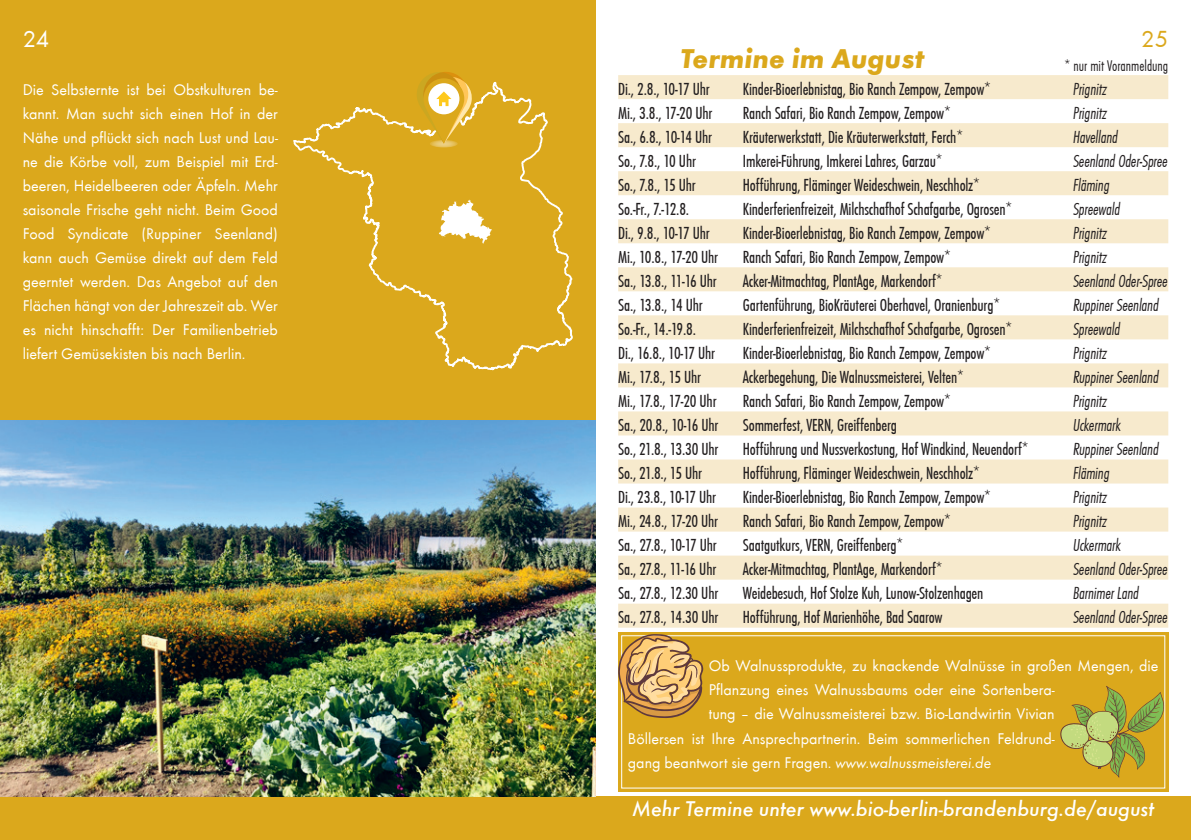
<style>
.page{position:relative;width:1191px;height:840px;background:#fff}
.page>*{position:absolute;margin:0;border:0;box-sizing:border-box;transform-origin:0 0}
.t1{font:italic 700 28px "Futura T";color:#dba81c}
.t2{font:24px "Futura T Boo";color:#fff}
.t3{font:24px "Futura T Boo";color:#dba81c}
.t4{font:italic 500 22px "Futura T";letter-spacing:-.005em;color:#fff}
.t5{font:condensed 18px "Futura T";letter-spacing:-.01em;color:#231f20}
.t6{font:18px "Futura T Lig Con Obl";letter-spacing:-.01em;color:#231f20}
.t7{font:condensed 18px "Futura T";letter-spacing:-.035em;color:#231f20}
.t8{font:condensed 18px "Futura T";letter-spacing:-.03em;color:#231f20}
.t9{font:16px/24px "Futura T Boo";color:#fff;text-align:justify}
.t10{font:16px "Futura T Lig Con";color:#231f20}
.s1{font-family:"Futura T Boo Obl"}
</style>
<div class="page">
<div style="left:0;top:0;width:595px;height:839px;background:#dba81c"></div>
<div style="left:0;top:795px;width:1191px;height:44px;background:#dba81c"></div>
<svg style="left:618px;top:75px;width:550px;height:552px"></svg>
<img style="left:0;top:420px;width:595px;height:375px">
<svg style="left:293px;top:82px;width:280px;height:288px"></svg>
<svg style="left:439px;top:199px;width:53px;height:44px"></svg>
<svg style="left:430px;top:140px;width:28px;height:7px"></svg>
<svg style="left:415px;top:72px;width:58px;height:72px"></svg>
<div style="left:618px;top:632px;width:550px;height:159px;background:#dba81c"></div>
<svg style="left:618px;top:634px;width:85px;height:83px"></svg>
<svg style="left:1060px;top:686px;width:104px;height:91px"></svg>
<h2 class="t2" style="left:23px;top:25px;width:28px">24</h2>
<h2 class="t3" style="left:1141px;top:25px;width:29px">25</h2>
<p class="t9" style="left:23px;top:78px;width:257px">Die Selbsternte ist bei Obstkulturen be&shy;kannt. Man sucht sich einen Hof in der Nähe und pflückt sich nach Lust und Lau&shy;ne die Körbe voll, zum Beispiel mit Erd&shy;beeren, Heidelbeeren oder Äpfeln. Mehr saisonale Frische geht nicht. Beim Good Food Syndicate (Ruppiner Seenland) kann auch Gemüse direkt auf dem Feld geerntet werden. Das Angebot auf den Flächen hängt von der Jahreszeit ab. Wer es nicht hinschafft: Der Familienbetrieb liefert Gemüsekisten bis nach Berlin.</p>
<h1 class="t1" style="left:680px;top:42px;width:245px">Termine im August</h1>
<p class="t5" style="left:618px;top:79px;width:93px">Di., 2.8., 10-17 Uhr</p>
<p class="t5" style="left:743px;top:79px;width:249px">Kinder-Bioerlebnistag, Bio Ranch Zempow, Zempow*</p>
<p class="t6" style="left:1073px;top:79px;width:35px">Prignitz</p>
<p class="t5" style="left:618px;top:103px;width:96px">Mi., 3.8., 17-20 Uhr</p>
<p class="t5" style="left:743px;top:103px;width:209px">Ranch Safari, Bio Ranch Zempow, Zempow*</p>
<p class="t6" style="left:1073px;top:103px;width:35px">Prignitz</p>
<p class="t5" style="left:618px;top:127px;width:95px">Sa., 6.8., 10-14 Uhr</p>
<p class="t5" style="left:743px;top:127px;width:222px">Kräuterwerkstatt, Die Kräuterwerkstatt, Ferch*</p>
<p class="t6" style="left:1073px;top:127px;width:46px">Havelland</p>
<p class="t5" style="left:618px;top:151px;width:79px">So., 7.8., 10 Uhr</p>
<p class="t5" style="left:743px;top:151px;width:201px">Imkerei-Führung, Imkerei Lahres, Garzau*</p>
<p class="t6" style="left:1073px;top:151px;width:96px">Seenland Oder-Spree</p>
<p class="t5" style="left:618px;top:175px;width:79px">So., 7.8., 15 Uhr</p>
<p class="t5" style="left:743px;top:175px;width:238px">Hofführung, Fläminger Weideschwein, Neschholz*</p>
<p class="t6" style="left:1073px;top:175px;width:38px">Fläming</p>
<p class="t5" style="left:618px;top:199px;width:72px">So.-Fr., 7.-12.8.</p>
<p class="t5" style="left:743px;top:199px;width:271px">Kinderferienfreizeit, Milchschafhof Schafgarbe, Ogrosen*</p>
<p class="t6" style="left:1073px;top:199px;width:49px">Spreewald</p>
<p class="t5" style="left:618px;top:223px;width:93px">Di., 9.8., 10-17 Uhr</p>
<p class="t5" style="left:743px;top:223px;width:249px">Kinder-Bioerlebnistag, Bio Ranch Zempow, Zempow*</p>
<p class="t6" style="left:1073px;top:223px;width:35px">Prignitz</p>
<p class="t5" style="left:618px;top:247px;width:101px">Mi., 10.8., 17-20 Uhr</p>
<p class="t5" style="left:743px;top:247px;width:209px">Ranch Safari, Bio Ranch Zempow, Zempow*</p>
<p class="t6" style="left:1073px;top:247px;width:35px">Prignitz</p>
<p class="t7" style="left:618px;top:271px;width:100px">Sa., 13.8., 11-16 Uhr</p>
<p class="t5" style="left:743px;top:271px;width:201px">Acker-Mitmachtag, PlantAge, Markendorf*</p>
<p class="t6" style="left:1073px;top:271px;width:96px">Seenland Oder-Spree</p>
<p class="t5" style="left:618px;top:295px;width:86px">Sa., 13.8., 14 Uhr</p>
<p class="t5" style="left:743px;top:295px;width:259px">Gartenführung, BioKräuterei Oberhavel, Oranienburg*</p>
<p class="t6" style="left:1073px;top:295px;width:87px">Ruppiner Seenland</p>
<p class="t5" style="left:618px;top:319px;width:79px">So.-Fr., 14.-19.8.</p>
<p class="t5" style="left:743px;top:319px;width:271px">Kinderferienfreizeit, Milchschafhof Schafgarbe, Ogrosen*</p>
<p class="t6" style="left:1073px;top:319px;width:49px">Spreewald</p>
<p class="t8" style="left:618px;top:343px;width:98px">Di., 16.8., 10-17 Uhr</p>
<p class="t5" style="left:743px;top:343px;width:249px">Kinder-Bioerlebnistag, Bio Ranch Zempow, Zempow*</p>
<p class="t6" style="left:1073px;top:343px;width:35px">Prignitz</p>
<p class="t5" style="left:618px;top:367px;width:84px">Mi., 17.8., 15 Uhr</p>
<p class="t5" style="left:743px;top:367px;width:222px">Ackerbegehung, Die Walnussmeisterei, Velten*</p>
<p class="t6" style="left:1073px;top:367px;width:87px">Ruppiner Seenland</p>
<p class="t5" style="left:618px;top:391px;width:100px">Mi., 17.8., 17-20 Uhr</p>
<p class="t5" style="left:743px;top:391px;width:209px">Ranch Safari, Bio Ranch Zempow, Zempow*</p>
<p class="t6" style="left:1073px;top:391px;width:35px">Prignitz</p>
<p class="t5" style="left:618px;top:415px;width:102px">Sa., 20.8., 10-16 Uhr</p>
<p class="t5" style="left:743px;top:415px;width:155px">Sommerfest, VERN, Greiffenberg</p>
<p class="t6" style="left:1073px;top:415px;width:50px">Uckermark</p>
<p class="t5" style="left:618px;top:439px;width:102px">So., 21.8., 13.30 Uhr</p>
<p class="t5" style="left:743px;top:439px;width:287px">Hofführung und Nussverkostung, Hof Windkind, Neuendorf*</p>
<p class="t6" style="left:1073px;top:439px;width:87px">Ruppiner Seenland</p>
<p class="t5" style="left:618px;top:463px;width:85px">So., 21.8., 15 Uhr</p>
<p class="t5" style="left:743px;top:463px;width:238px">Hofführung, Fläminger Weideschwein, Neschholz*</p>
<p class="t6" style="left:1073px;top:463px;width:38px">Fläming</p>
<p class="t5" style="left:618px;top:487px;width:99px">Di., 23.8., 10-17 Uhr</p>
<p class="t5" style="left:743px;top:487px;width:249px">Kinder-Bioerlebnistag, Bio Ranch Zempow, Zempow*</p>
<p class="t6" style="left:1073px;top:487px;width:35px">Prignitz</p>
<p class="t5" style="left:618px;top:511px;width:101px">Mi., 24.8., 17-20 Uhr</p>
<p class="t5" style="left:743px;top:511px;width:209px">Ranch Safari, Bio Ranch Zempow, Zempow*</p>
<p class="t6" style="left:1073px;top:511px;width:35px">Prignitz</p>
<p class="t5" style="left:618px;top:535px;width:100px">Sa., 27.8., 10-17 Uhr</p>
<p class="t5" style="left:743px;top:535px;width:162px">Saatgutkurs, VERN, Greiffenberg*</p>
<p class="t6" style="left:1073px;top:535px;width:50px">Uckermark</p>
<p class="t5" style="left:618px;top:559px;width:100px">Sa., 27.8., 11-16 Uhr</p>
<p class="t5" style="left:743px;top:559px;width:201px">Acker-Mitmachtag, PlantAge, Markendorf*</p>
<p class="t6" style="left:1073px;top:559px;width:96px">Seenland Oder-Spree</p>
<p class="t5" style="left:618px;top:583px;width:102px">Sa., 27.8., 12.30 Uhr</p>
<p class="t5" style="left:743px;top:583px;width:242px">Weidebesuch, Hof Stolze Kuh, Lunow-Stolzenhagen</p>
<p class="t6" style="left:1073px;top:583px;width:67px">Barnimer Land</p>
<p class="t5" style="left:618px;top:607px;width:102px">Sa., 27.8., 14.30 Uhr</p>
<p class="t5" style="left:743px;top:607px;width:201px">Hofführung, Hof Marienhöhe, Bad Saarow</p>
<p class="t6" style="left:1073px;top:607px;width:96px">Seenland Oder-Spree</p>
<p class="t10" style="left:1064px;top:57px;width:105px">* nur mit Voranmeldung</p>
<p class="t9" style="left:709px;top:654px;width:451px">Ob Walnussprodukte, zu knackende Walnüsse in großen Mengen, die</p>
<p class="t9" style="left:709px;top:678px;width:347px">Pflanzung eines Walnussbaums oder eine Sortenbera-</p>
<p class="t9" style="left:709px;top:702px;width:347px">tung – die Walnussmeisterei bzw. Bio-Landwirtin Vivian</p>
<p class="t9" style="left:628px;top:726px;width:428px">Böllersen ist Ihre Ansprechpartnerin. Beim sommerlichen Feldrund-</p>
<p class="t9" style="left:628px;top:750px;width:365px">gang beantwort sie gern Fragen. <span class="s1">www.walnussmeisterei.de</span></p>
<p class="t4" style="left:632px;top:794px;width:523px">Mehr Termine unter www.bio-berlin-brandenburg.de/august</p>
</div>
